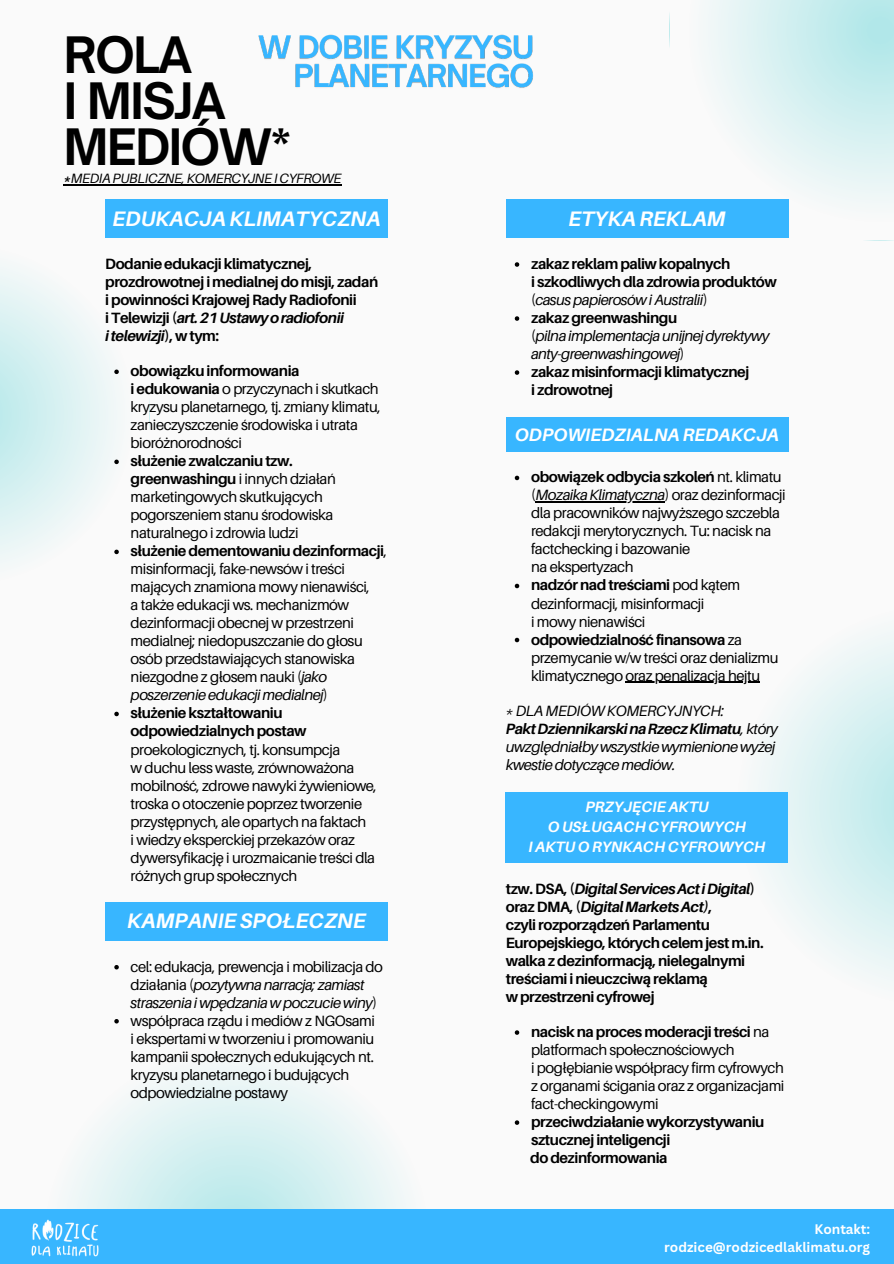
<style>
.page{position:relative;width:894px;height:1264px;background:#fff}
.page>*{position:absolute;margin:0;border:0;box-sizing:border-box;transform-origin:0 0}
.t1{font:700 48px/46.2px "Open Sauce One";letter-spacing:-.03em;color:#000}
.t2{font:italic 700 21px "Aileron";color:#fff}
.t3{font:italic 700 18px "Aileron";color:#fff}
.t4{font:italic 700 15px/20.2px "Aileron";color:#fff;text-align:center}
.t5{font:14.85px/18px "Aileron";letter-spacing:-.03em;color:#000}
.t6{font:700 14.85px/18px "Aileron";letter-spacing:-.03em;color:#000}
.t7{font:italic 14.85px/18px "Aileron";letter-spacing:-.03em;color:#000}
.t8{font:700 13.5px "Canva Sans";color:#fff}
.t9{font:italic 13.5px "Aileron";letter-spacing:-.03em;color:#000}
.s1{font-weight:700}
.s2{font-style:italic}
.s3{font-style:normal}
.s4{font-weight:400}
.s5{font-weight:400;font-style:italic}
.s6{font-weight:700;font-style:normal}
</style>
<div class="page">
<div style="left:0;top:0;width:893px;height:1263px;background:#fafafa"></div>
<svg style="left:669px;top:0;width:224px;height:238px"></svg>
<svg style="left:0;top:272px;width:117px;height:286px"></svg>
<svg style="left:716px;top:637px;width:177px;height:338px"></svg>
<svg style="left:72px;top:1072px;width:329px;height:137px"></svg>
<div style="left:0;top:1209px;width:893px;height:54px;background:#38b6ff"></div>
<img style="left:31px;top:1219px;width:68px;height:38px">
<img style="left:258px;top:34px;width:275px;height:54px">
<div style="left:105px;top:200px;width:283px;height:38px;background:#38b6ff"></div>
<div style="left:105px;top:902px;width:283px;height:38px;background:#38b6ff"></div>
<div style="left:505px;top:200px;width:283px;height:38px;background:#38b6ff"></div>
<div style="left:505px;top:792px;width:283px;height:70px;background:#38b6ff"></div>
<div style="left:505px;top:417px;width:283px;height:34px;background:#38b6ff"></div>
<svg style="left:114px;top:369px;width:5px;height:5px"></svg>
<svg style="left:114px;top:459px;width:5px;height:5px"></svg>
<svg style="left:114px;top:549px;width:5px;height:5px"></svg>
<svg style="left:114px;top:711px;width:5px;height:5px"></svg>
<svg style="left:114px;top:965px;width:5px;height:4px"></svg>
<svg style="left:114px;top:1019px;width:5px;height:4px"></svg>
<svg style="left:514px;top:262px;width:5px;height:5px"></svg>
<svg style="left:514px;top:316px;width:5px;height:5px"></svg>
<svg style="left:514px;top:370px;width:5px;height:5px"></svg>
<svg style="left:514px;top:1030px;width:5px;height:4px"></svg>
<svg style="left:514px;top:1120px;width:5px;height:4px"></svg>
<svg style="left:514px;top:475px;width:5px;height:5px"></svg>
<hr style="left:535px;top:501px;width:129px;height:1px;background:#000">
<svg style="left:514px;top:583px;width:5px;height:5px"></svg>
<svg style="left:514px;top:637px;width:5px;height:5px"></svg>
<hr style="left:625px;top:681px;width:134px;height:1px;background:#000">
<svg style="left:64px;top:184px;width:7px;height:2px"></svg>
<hr style="left:71px;top:184px;width:270px;height:2px;background:#000">
<h1 class="t1" style="left:64px;top:31px;width:229px">ROLA<br>I MISJA<br>MEDIÓW*</h1>
<h6 class="t9" style="left:64px;top:170px;width:279px"><span class="s1">*</span>MEDIA PUBLICZNE, KOMERCYJNE I CYFROWE</h6>
<p class="t2" style="left:112px;top:205px;width:269px">EDUKACJA KLIMATYCZNA</p>
<p class="t6" style="left:105px;top:254px;width:274px">Dodanie edukacji klimatycznej, prozdrowotnej i medialnej do misji, zadań i powinności Krajowej Rady Radiofonii<br>i Telewizji (<span class="s2">art.21Ustawyoradiofonii itelewizji</span>), w tym:</p>
<p class="t5" style="left:131px;top:362px;width:251px"><span class="s1">obowiązku informowania<br>i edukowania</span> o przyczynach i skutkach kryzysu planetarnego, tj. zmiany klimatu, zanieczyszczenie środowiska i utrata bioróżnorodności</p>
<p class="t5" style="left:131px;top:452px;width:207px"><span class="s1">służenie zwalczaniu tzw. greenwashingu</span> i innych działań marketingowych skutkujących pogorszeniem stanu środowiska naturalnego i zdrowia ludzi</p>
<p class="t5" style="left:131px;top:542px;width:258px"><span class="s1">służenie dementowaniu dezinformacji</span>, misinformacji, fake-newsów i treści mających znamiona mowy nienawiści,<br>a także edukacji ws. mechanizmów dezinformacji obecnej w przestrzeni medialnej; niedopuszczanie do głosu osób przedstawiających stanowiska niezgodne z głosem nauki (<span class="s2">jako poszerzenie edukacji medialnej</span>)</p>
<p class="t5" style="left:131px;top:704px;width:248px"><span class="s1">służenie kształtowaniu odpowiedzialnych postaw </span>proekologicznych, tj. konsumpcja<br>w duchu less waste, zrównoważona mobilność, zdrowe nawyki żywieniowe, troska o otoczenie poprzez tworzenie przystępnych, ale opartych na faktach<br>i wiedzy eksperckiej przekazów oraz dywersyfikację i urozmaicanie treści dla różnych grup społecznych</p>
<h3 class="t2" style="left:127px;top:908px;width:240px">KAMPANIE SPOŁECZNE</h3>
<p class="t7" style="left:131px;top:957px;width:254px"><span class="s3">cel: edukacja, prewencja i mobilizacja do działania (</span>pozytywna narracja; zamiast straszenia i wpędzania w poczucie winy<span class="s3">)</span></p>
<p class="t5" style="left:131px;top:1011px;width:246px">współpraca rządu i mediów z NGOsami i ekspertami w tworzeniu i promowaniu kampanii społecznych edukujących nt. kryzysu planetarnego i budujących odpowiedzialne postawy</p>
<h3 class="t2" style="left:568px;top:205px;width:159px">ETYKA REKLAM</h3>
<p class="t6" style="left:531px;top:254px;width:247px">zakaz reklam paliw kopalnych<br>i szkodliwych dla zdrowia produktów <span class="s4">(</span><span class="s5">casus papierosów i Australii</span><span class="s4">)</span></p>
<h4 class="t7" style="left:531px;top:308px;width:240px"><span class="s6">zakaz greenwashingu<br></span><span class="s3">(</span>pilna implementacja unijnej dyrektywy anty-greenwashingowej<span class="s3">)</span></h4>
<p class="t6" style="left:531px;top:362px;width:220px">zakaz misinformacji klimatycznej i zdrowotnej</p>
<h6 class="t3" style="left:514px;top:423px;width:266px">ODPOWIEDZIALNA REDAKCJA</h6>
<p class="t5" style="left:531px;top:468px;width:256px"><span class="s1">obowiązek odbycia szkoleń</span> nt. klimatu (<span class="s2">Mozaika Klimatyczna</span>) oraz dezinformacji</p>
<p class="t5" style="left:531px;top:504px;width:250px">dla pracowników najwyższego szczebla redakcji merytorycznych. Tu: nacisk na factchecking i bazowanie<br>na ekspertyzach<br><span class="s1">nadzór nad treściami</span> pod kątem dezinformacji, misinformacji</p>
<h5 class="t5" style="left:531px;top:612px;width:249px">i mowy nienawiści<br><span class="s1">odpowiedzialność finansowa</span> za przemycanie w/w treści oraz denializmu</h5>
<h6 class="t5" style="left:531px;top:666px;width:230px">klimatycznego oraz penalizacja hejtu</h6>
<p class="t7" style="left:505px;top:701px;width:220px">* DLA MEDIÓW KOMERCYJNYCH:</p>
<p class="t7" style="left:505px;top:719px;width:273px"><span class="s1">PaktDziennikarskinaRzeczKlimatu</span>, który uwzględniałby wszystkie wymienione wyżej kwestie dotyczące mediów.</p>
<p class="t4" style="left:528px;top:795px;width:238px">PRZYJĘCIE AKTU<br>O USŁUGACH CYFROWYCH<br>I AKTU O RYNKACH CYFROWYCH</p>
<p class="t6" style="left:505px;top:879px;width:259px">tzw. DSA, (<span class="s2">DigitalServicesActiDigital</span>) oraz DMA, (<span class="s2">DigitalMarketsAct)</span>,<br>czyli rozporządzeń Parlamentu Europejskiego, których celem jest m.in. walka z dezinformacją, nielegalnymi treściami i nieuczciwą reklamą<br>w przestrzeni cyfrowej</p>
<p class="t5" style="left:531px;top:1022px;width:255px"><span class="s1">nacisk na proces moderacji treści</span> na platformach społecznościowych<br>i pogłębianie współpracy firm cyfrowych z organami ścigania oraz z organizacjami fact-checkingowymi</p>
<p class="t6" style="left:531px;top:1112px;width:235px">przeciwdziałanie wykorzystywaniu sztucznej inteligencji</p>
<p class="t6" style="left:530px;top:1148px;width:139px">do dezinformowania</p>
<p class="t8" style="left:814px;top:1219px;width:57px">Kontakt:</p>
<p class="t8" style="left:664px;top:1237px;width:207px">rodzice@rodzicedlaklimatu.org</p>
</div>
